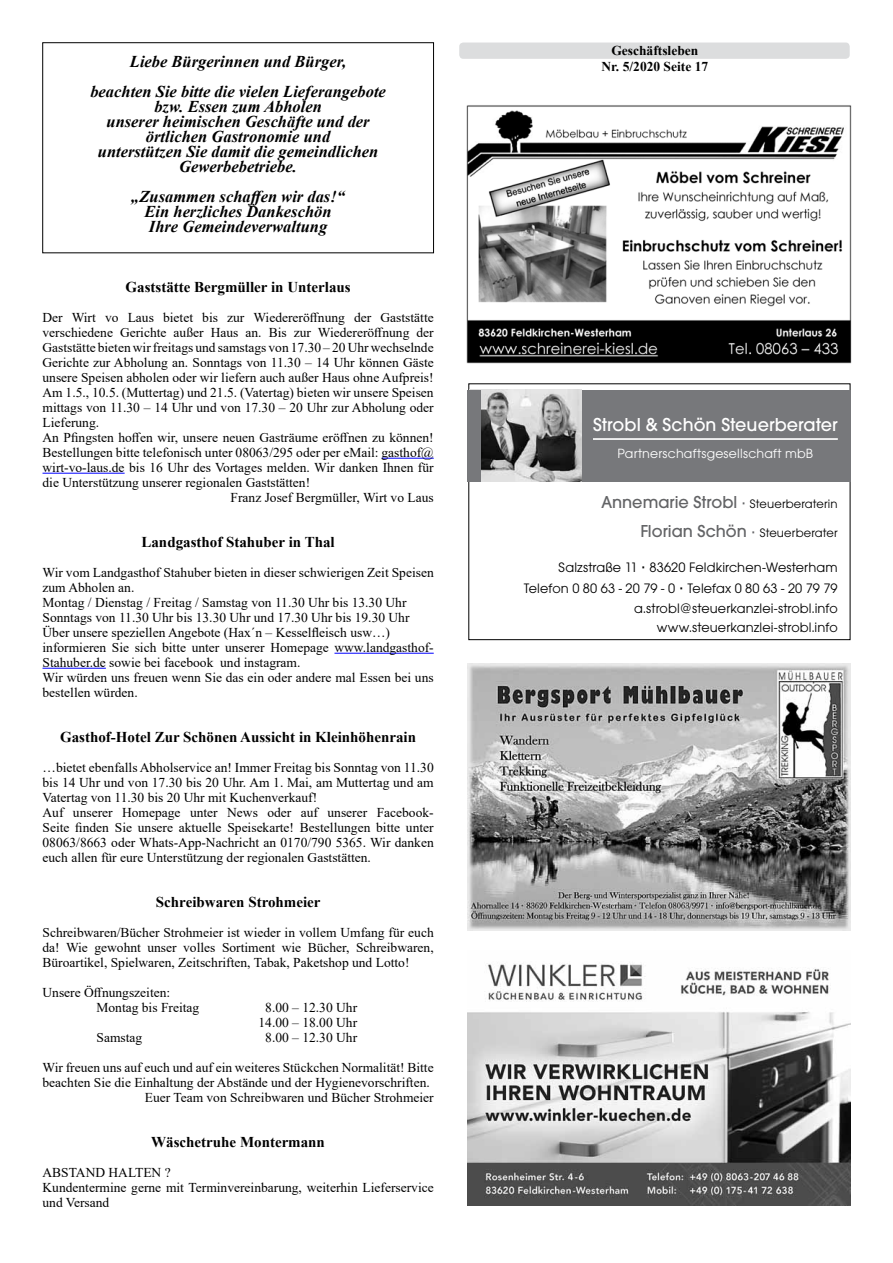
<style>
.page{position:relative;width:893px;height:1263px;background:#fff}
.page>*{position:absolute;margin:0;border:0;box-sizing:border-box;transform-origin:0 0}
.t1{font:500 18px/29.1px "Avant Garde Gothic Itc T";color:#636466;text-align:right}
.t2{font:500 17.55px "Avant Garde";letter-spacing:.005em;color:#fff}
.t3{font:italic 700 16.5px/15px "Times New Roman";color:#000;text-align:center}
.t4{font:700 15px "Times New Roman";color:#000}
.t5{font:14.25px/21px "Avant Garde Gothic Itc T";letter-spacing:.01em;color:#000;text-align:right}
.t6{font:13.8px "Avant Garde Gothic Itc T";letter-spacing:.015em;color:#fff}
.t7{font:13.5px/15px "Times New Roman";color:#000}
.t8{font:700 13.5px/16.2px "Times New Roman";color:#000;text-align:center}
.s1{font-weight:400;font-size:12.75px;color:#000}
.s2{font-weight:500;font-size:18px}
</style>
<div class="page">
<div style="left:459px;top:43px;width:391px;height:16px;background:#dcddde;border-radius:4px"></div>
<div style="left:468px;top:383px;width:382px;height:257px;border:1px solid #000"></div>
<div style="left:571px;top:390px;width:279px;height:92px;background:#77787b"></div>
<hr style="left:593px;top:438px;width:245px;height:2px;background:#fff">
<img style="left:481px;top:390px;width:101px;height:92px">
<div style="left:468px;top:390px;width:13px;height:92px;background:#77787b"></div>
<img style="left:468px;top:664px;width:382px;height:266px">
<img style="left:466px;top:105px;width:386px;height:259px">
<hr style="left:382px;top:458px;width:52px;height:1px;background:#00f">
<hr style="left:43px;top:473px;width:82px;height:1px;background:#00f">
<hr style="left:334px;top:653px;width:100px;height:1px;background:#00f">
<hr style="left:43px;top:668px;width:63px;height:1px;background:#00f">
<img style="left:468px;top:963px;width:382px;height:243px">
<p class="t3" style="left:90px;top:46px;width:297px;line-height:30px">Liebe Bürgerinnen und Bürger,<br>beachten Sie bitte die vielen Lieferangebote</p>
<p class="t3" style="left:98px;top:98px;width:282px">bzw. Essen zum Abholen<br>unserer heimischen Geschäfte und der örtlichen Gastronomie und<br>unterstützen Sie damit die gemeindlichen<br>Gewerbebetriebe.</p>
<p class="t3" style="left:131px;top:188px;width:215px">„Zusammen schaffen wir das!“<br>Ein herzliches Dankeschön<br>Ihre Gemeindeverwaltung</p>
<p class="t4" style="left:126px;top:276px;width:227px">Gaststätte Bergmüller in Unterlaus</p>
<p class="t7" style="left:43px;top:309px;width:393px">Der Wirt vo Laus bietet bis zur Wiedereröffnung der Gaststätte</p>
<p class="t7" style="left:43px;top:324px;width:393px">verschiedene Gerichte außer Haus an. Bis zur Wiedereröffnung der</p>
<p class="t7" style="left:43px;top:339px;width:393px">Gaststätte bieten wir freitags und samstags von 17.30 – 20 Uhr wechselnde</p>
<p class="t7" style="left:43px;top:354px;width:393px">Gerichte zur Abholung an. Sonntags von 11.30 – 14 Uhr können Gäste</p>
<p class="t7" style="left:43px;top:369px;width:393px">unsere Speisen abholen oder wir liefern auch außer Haus ohne Aufpreis!</p>
<p class="t7" style="left:43px;top:384px;width:393px">Am 1.5., 10.5. (Muttertag) und 21.5. (Vatertag) bieten wir unsere Speisen</p>
<p class="t7" style="left:43px;top:399px;width:393px">mittags von 11.30 – 14 Uhr und von 17.30 – 20 Uhr zur Abholung oder</p>
<p class="t7" style="left:43px;top:414px;width:58px">Lieferung.</p>
<p class="t7" style="left:43px;top:429px;width:393px">An Pfingsten hoffen wir, unsere neuen Gasträume eröffnen zu können!</p>
<p class="t7" style="left:43px;top:444px;width:393px">Bestellungen bitte telefonisch unter 08063/295 oder per eMail: gasthof@</p>
<p class="t7" style="left:43px;top:459px;width:393px">wirt-vo-laus.de bis 16 Uhr des Vortages melden. Wir danken Ihnen für</p>
<p class="t7" style="left:43px;top:474px;width:269px">die Unterstützung unserer regionalen Gaststätten!</p>
<p class="t7" style="left:231px;top:489px;width:205px">Franz Josef Bergmüller, Wirt vo Laus</p>
<p class="t4" style="left:141px;top:531px;width:195px">Landgasthof Stahuber in Thal</p>
<p class="t7" style="left:43px;top:564px;width:393px">Wir vom Landgasthof Stahuber bieten in dieser schwierigen Zeit Speisen zum Abholen an.<br>Montag / Dienstag / Freitag / Samstag von 11.30 Uhr bis 13.30 Uhr Sonntags von 11.30 Uhr bis 13.30 Uhr und 17.30 Uhr bis 19.30 Uhr Über unsere speziellen Angebote (Hax´n – Kesselfleisch usw…) informieren Sie sich bitte unter unserer Homepage www.landgasthof-Stahuber.de sowie bei facebook und instagram.<br>Wir würden uns freuen wenn Sie das ein oder andere mal Essen bei uns bestellen würden.</p>
<p class="t4" style="left:60px;top:726px;width:358px">Gasthof-Hotel Zur Schönen Aussicht in Kleinhöhenrain</p>
<p class="t7" style="left:43px;top:759px;width:393px">…bietet ebenfalls Abholservice an! Immer Freitag bis Sonntag von 11.30 bis 14 Uhr und von 17.30 bis 20 Uhr. Am 1. Mai, am Muttertag und am Vatertag von 11.30 bis 20 Uhr mit Kuchenverkauf!<br>Auf unserer Homepage unter News oder auf unserer Facebook-Seite finden Sie unsere aktuelle Speisekarte! Bestellungen bitte unter 08063/8663 oder Whats-App-Nachricht an 0170/790 5365. Wir danken euch allen für eure Unterstützung der regionalen Gaststätten.</p>
<p class="t4" style="left:156px;top:891px;width:166px">Schreibwaren Strohmeier</p>
<p class="t7" style="left:43px;top:924px;width:393px;text-align:justify">Schreibwaren/Bücher Strohmeier ist wieder in vollem Umfang für euch da! Wie gewohnt unser volles Sortiment wie Bücher, Schreibwaren, Büroartikel, Spielwaren, Zeitschriften, Tabak, Paketshop und Lotto!</p>
<p class="t7" style="left:97px;top:984px;width:104px;text-indent:-54px">Unsere Öffnungszeiten:<br>Montag bis Freitag</p>
<p class="t7" style="left:259px;top:999px;width:100px;text-align:center">8.00 – 12.30 Uhr<br>14.00 – 18.00 Uhr</p>
<p class="t7" style="left:97px;top:1029px;width:47px">Samstag</p>
<p class="t7" style="left:265px;top:1029px;width:93px">8.00 – 12.30 Uhr</p>
<p class="t7" style="left:43px;top:1059px;width:393px;text-align:right">Wir freuen uns auf euch und auf ein weiteres Stückchen Normalität! Bitte beachten Sie die Einhaltung der Abstände und der Hygienevorschriften.<br>Euer Team von Schreibwaren und Bücher Strohmeier</p>
<p class="t4" style="left:151px;top:1131px;width:175px">Wäschetruhe Montermann</p>
<p class="t7" style="left:43px;top:1164px;width:393px">ABSTAND HALTEN ?<br>Kundentermine gerne mit Terminvereinbarung, weiterhin Lieferservice und Versand</p>
<p class="t8" style="left:601px;top:42px;width:108px">Geschäftsleben<br>Nr. 5/2020 Seite 17</p>
<p class="t2" style="left:593px;top:414px;width:246px">Strobl &amp; Schön Steuerberater</p>
<p class="t6" style="left:617px;top:445px;width:197px">Partnerschaftsgesellschaft mbB</p>
<h1 class="t1" style="left:601px;top:487px;width:238px">Annemarie Strobl · <span class="s1">Steuerberaterin<br></span>Florian Schön · <span class="s1">Steuerberater</span></h1>
<p class="t5" style="left:524px;top:556px;width:315px">Salzstraße 11 <span class="s2">·</span> 83620 Feldkirchen-Westerham<br>Telefon 0 80 63 - 20 79 - 0 <span class="s2">·</span> Telefax 0 80 63 - 20 79 79</p>
<p class="t5" style="left:634px;top:598px;width:205px;line-height:19.5px">a.strobl@steuerkanzlei-strobl.info www.steuerkanzlei-strobl.info</p>
</div>
